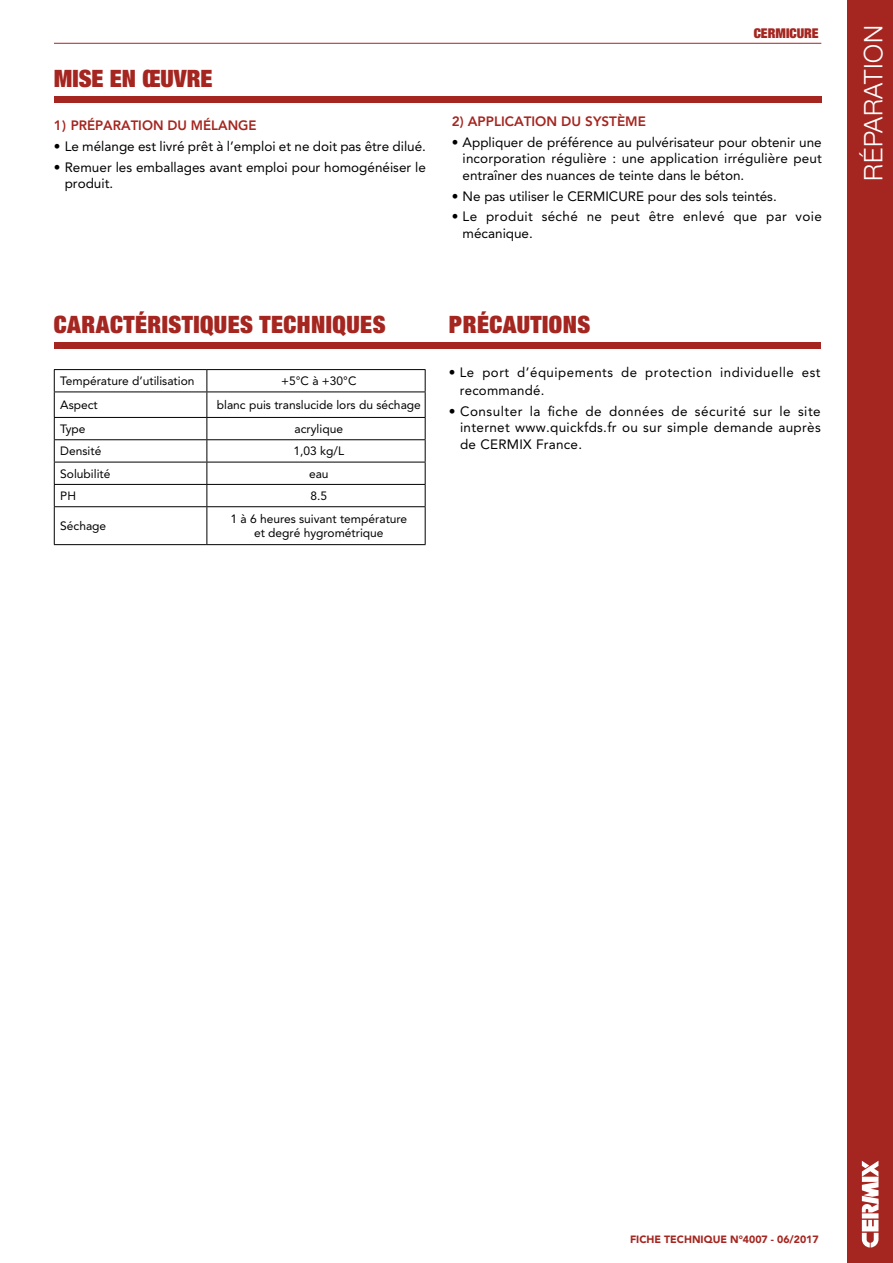
<style>
.page{position:relative;width:893px;height:1263px;background:#fff}
.page>*{position:absolute;margin:0;border:0;box-sizing:border-box;transform-origin:0 0}
.t1{font:300 25.5px "Helvetica Neue";letter-spacing:.02em;color:#fff}
.t2{font:900 expanded 24px "Helvetica Neue";letter-spacing:.02em;color:#a52620}
.t3{font:900 expanded 24px "Helvetica Neue";color:#a52620}
.t4{font:13.5px/16.5px "Avenir";color:#000;text-align:justify}
.t5{font:13.5px/18px "Avenir";letter-spacing:.04em;color:#000}
.t6{font:13.5px/16.5px "Avenir";letter-spacing:.025em;color:#000}
.t7{font:800 13.5px "Avenir";color:#a52620}
.t8{font:900 expanded 13.5px "Helvetica Neue";color:#a52620}
.t9{font:12px/14.4px "Avenir";color:#000;text-align:center}
.t10{font:900 10.5px "Avenir";color:#a52620}
</style>
<div class="page">
<hr style="left:54px;top:43px;width:767px;height:1px;background:#a52620">
<div style="left:847px;top:0;width:46px;height:1263px;background:#a52620"></div>
<svg style="left:862px;top:1161px;width:16px;height:86px"></svg>
<hr style="left:54px;top:369px;width:153px;height:1px;background:#000">
<hr style="left:207px;top:369px;width:219px;height:1px;background:#000">
<hr style="left:54px;top:391px;width:153px;height:1px;background:#000">
<hr style="left:207px;top:391px;width:219px;height:1px;background:#000">
<hr style="left:54px;top:417px;width:153px;height:1px;background:#000">
<hr style="left:207px;top:417px;width:219px;height:1px;background:#000">
<hr style="left:54px;top:439px;width:153px;height:1px;background:#000">
<hr style="left:207px;top:439px;width:219px;height:1px;background:#000">
<hr style="left:54px;top:462px;width:153px;height:1px;background:#000">
<hr style="left:207px;top:462px;width:219px;height:1px;background:#000">
<hr style="left:54px;top:484px;width:153px;height:1px;background:#000">
<svg style="left:54px;top:370px;width:1px;height:136px"></svg>
<hr style="left:207px;top:484px;width:219px;height:1px;background:#000">
<svg style="left:206px;top:370px;width:1px;height:136px"></svg>
<svg style="left:425px;top:370px;width:1px;height:136px"></svg>
<hr style="left:54px;top:506px;width:153px;height:1px;background:#000">
<hr style="left:54px;top:507px;width:1px;height:37px;background:#000">
<hr style="left:207px;top:506px;width:219px;height:1px;background:#000">
<hr style="left:206px;top:507px;width:1px;height:37px;background:#000">
<hr style="left:425px;top:507px;width:1px;height:37px;background:#000">
<hr style="left:54px;top:544px;width:153px;height:1px;background:#000">
<hr style="left:207px;top:544px;width:219px;height:1px;background:#000">
<div style="left:54px;top:342px;width:767px;height:7px;background:#a52620"></div>
<div style="left:54px;top:96px;width:768px;height:6px;background:#a52620"></div>
<h2 class="t3" style="left:54px;top:63px;width:160px">MISE EN ŒUVRE</h2>
<p class="t7" style="left:54px;top:118px;width:204px">1) PRÉPARATION DU MÉLANGE</p>
<p class="t4" style="left:54px;top:138px;width:374px">• Le mélange est livré prêt à l’emploi et ne doit pas être dilué.</p>
<p class="t4" style="left:65px;top:159px;width:363px;text-indent:-11px">• Remuer les emballages avant emploi pour homogénéiser le produit.</p>
<p class="t8" style="left:754px;top:25px;width:66px">CERMICURE</p>
<p class="t7" style="left:452px;top:113px;width:196px">2) APPLICATION DU SYSTÈME</p>
<p class="t4" style="left:463px;top:134px;width:361px;text-indent:-11px">• Appliquer de préférence au pulvérisateur pour obtenir une incorporation régulière : une application irrégulière peut entraîner des nuances de teinte dans le béton.</p>
<p class="t4" style="left:452px;top:188px;width:326px">• Ne pas utiliser le CERMICURE pour des sols teintés.</p>
<p class="t6" style="left:463px;top:208px;width:361px;text-indent:-11px">• Le produit séché ne peut être enlevé que par voie mécanique.</p>
<h2 class="t2" style="left:54px;top:310px;width:333px">CARACTÉRISTIQUES TECHNIQUES</h2>
<p class="t9" style="left:60px;top:374px;width:136px">Température d’utilisation</p>
<p class="t9" style="left:281px;top:374px;width:77px">+5°C à +30°C</p>
<p class="t9" style="left:60px;top:398px;width:39px">Aspect</p>
<p class="t9" style="left:217px;top:398px;width:206px">blanc puis translucide lors du séchage</p>
<p class="t9" style="left:60px;top:422px;width:27px">Type</p>
<p class="t9" style="left:295px;top:422px;width:50px">acrylique</p>
<p class="t9" style="left:60px;top:444px;width:43px">Densité</p>
<p class="t9" style="left:294px;top:444px;width:52px">1,03 kg/L</p>
<p class="t9" style="left:60px;top:466px;width:52px">Solubilité</p>
<p class="t9" style="left:309px;top:466px;width:21px">eau</p>
<p class="t9" style="left:60px;top:489px;width:17px">PH</p>
<p class="t9" style="left:310px;top:489px;width:18px">8.5</p>
<p class="t9" style="left:60px;top:519px;width:48px">Séchage</p>
<p class="t9" style="left:230px;top:512px;width:178px">1 à 6 heures suivant température et degré hygrométrique</p>
<h2 class="t2" style="left:449px;top:310px;width:143px">PRÉCAUTIONS</h2>
<p class="t5" style="left:460px;top:363px;width:362px;text-indent:-11px">• Le port d’équipements de protection individuelle est recommandé.</p>
<p class="t4" style="left:460px;top:403px;width:362px;text-indent:-11px">• Consulter la fiche de données de sécurité sur le site internet www.quickfds.fr ou sur simple demande auprès de CERMIX France.</p>
<h1 class="t1" style="left:853px;top:180px;width:156px;rotate:-90deg">RÉPARATION</h1>
<p class="t10" style="left:630px;top:1233px;width:190px">FICHE TECHNIQUE N°4007 - 06/2017</p>
</div>
